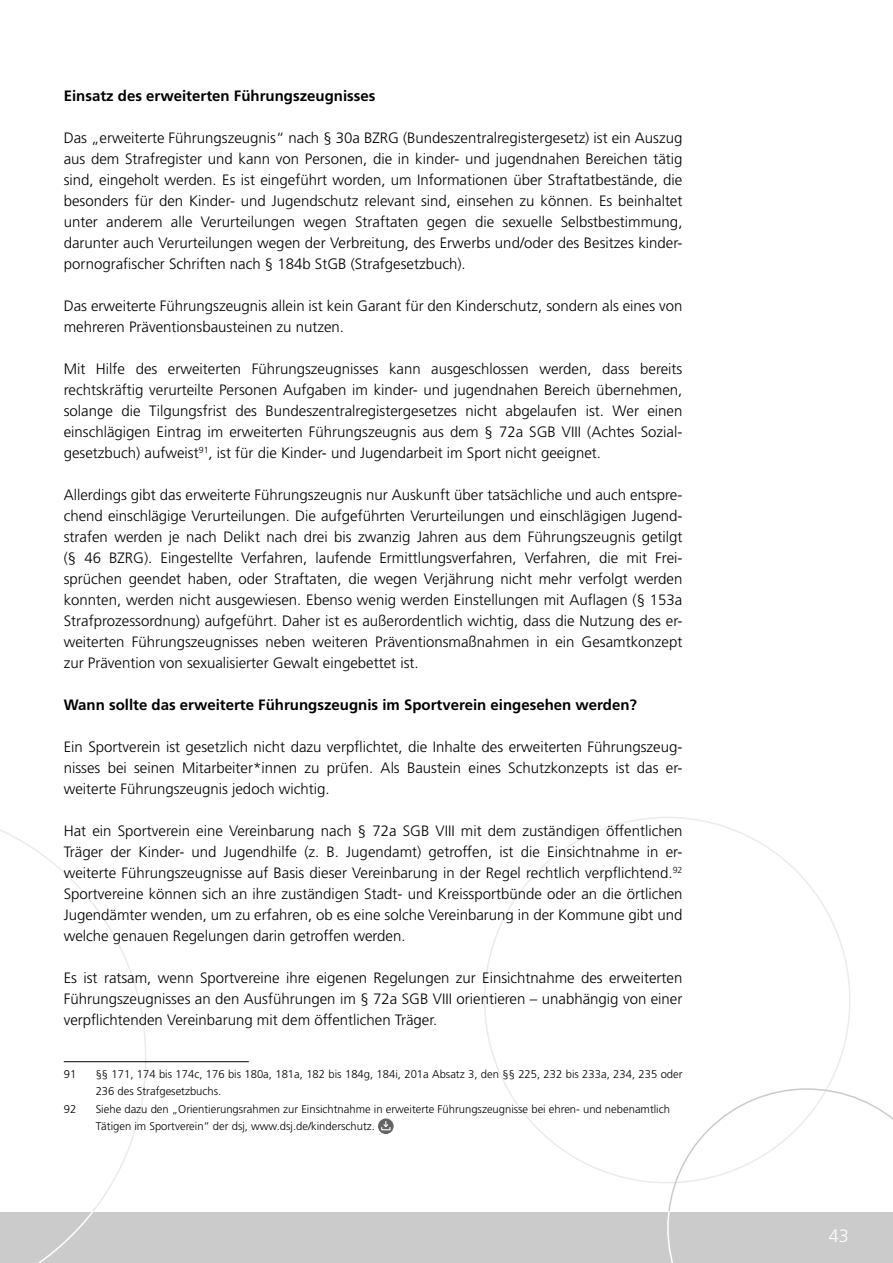
<style>
.page{position:relative;width:893px;height:1263px;background:#fff}
.page>*{position:absolute;margin:0;border:0;box-sizing:border-box;transform-origin:0 0}
.t1{font:300 18px "Frutiger";color:#fff}
.cr_40{font:300 15px/21px "Frutiger";color:#000;text-align:justify}
.copy_rechts{font:300 15px/21px "Frutiger";color:#000;text-align:justify}
.bold_rechts{font:700 15px "Frutiger";color:#000}
.Fußnote{font:300 11.25px/16.5px "Frutiger";color:#000}
</style>
<div class="page">
<svg style="left:0;top:829px;width:146px;height:382px"></svg>
<div style="left:0;top:1212px;width:893px;height:51px;background:#cbcbcb"></div>
<svg style="left:38px;top:1212px;width:55px;height:51px"></svg>
<svg style="left:667px;top:1088px;width:226px;height:175px"></svg>
<hr style="left:64px;top:1061px;width:185px;height:1px;background:#000">
<svg style="left:378px;top:1118px;width:16px;height:16px"></svg>
<svg style="left:381px;top:1121px;width:10px;height:9px"></svg>
<p class="bold_rechts" style="left:64px;top:87px;width:313px">Einsatz des erweiterten Führungszeugnisses</p>
<p class="copy_rechts" style="left:64px;top:127px;width:620px">Das „erweiterte Führungszeugnis“ nach § 30a BZRG (Bundeszentralregistergesetz) ist ein Auszug aus dem Strafregister und kann von Personen, die in kinder- und jugendnahen Bereichen tätig sind, eingeholt werden. Es ist eingeführt worden, um Informationen über Straftatbestände, die besonders für den Kinder- und Jugendschutz relevant sind, einsehen zu können. Es beinhaltet unter anderem alle Verurteilungen wegen Straftaten gegen die sexuelle Selbstbestimmung, darunter auch Verurteilungen wegen der Verbreitung, des Erwerbs und/oder des Besitzes kinder&shy;pornografischer Schriften nach § 184b StGB (Strafgesetzbuch).</p>
<p class="cr_40" style="left:64px;top:295px;width:620px">Das erweiterte Führungszeugnis allein ist kein Garant für den Kinderschutz, sondern als eines von mehreren Präventionsbausteinen zu nutzen.</p>
<p class="cr_40" style="left:64px;top:358px;width:620px">Mit Hilfe des erweiterten Führungszeugnisses kann ausgeschlossen werden, dass bereits rechtskräftig verurteilte Personen Aufgaben im kinder- und jugendnahen Bereich übernehmen, solange die Tilgungsfrist des Bundeszentralregistergesetzes nicht abgelaufen ist. Wer einen einschlägigen Eintrag im erweiterten Führungszeugnis aus dem § 72a SGB VIII (Achtes Sozial&shy;gesetzbuch) aufweist<sup>91</sup>, ist für die Kinder- und Jugendarbeit im Sport nicht geeignet.</p>
<p class="cr_40" style="left:64px;top:484px;width:620px">Allerdings gibt das erweiterte Führungszeugnis nur Auskunft über tatsächliche und auch entspre&shy;chend einschlägige Verurteilungen. Die aufgeführten Verurteilungen und einschlägigen Jugend&shy;strafen werden je nach Delikt nach drei bis zwanzig Jahren aus dem Führungszeugnis getilgt (§ 46 BZRG). Eingestellte Verfahren, laufende Ermittlungsverfahren, Verfahren, die mit Frei&shy;sprüchen geendet haben, oder Straftaten, die wegen Verjährung nicht mehr verfolgt werden konnten, werden nicht ausgewiesen. Ebenso wenig werden Einstellungen mit Auflagen (§ 153a Strafprozessordnung) aufgeführt. Daher ist es außerordentlich wichtig, dass die Nutzung des er&shy;weiterten Führungszeugnisses neben weiteren Präventionsmaßnahmen in ein Gesamtkonzept zur Prävention von sexualisierter Gewalt eingebettet ist.</p>
<p class="bold_rechts" style="left:64px;top:696px;width:575px">Wann sollte das erweiterte Führungszeugnis im Sportverein eingesehen werden?</p>
<p class="cr_40" style="left:64px;top:736px;width:620px">Ein Sportverein ist gesetzlich nicht dazu verpflichtet, die Inhalte des erweiterten Führungszeug&shy;nisses bei seinen Mitarbeiter*innen zu prüfen. Als Baustein eines Schutzkonzepts ist das er&shy;weiterte Führungszeugnis jedoch wichtig.</p>
<p class="cr_40" style="left:64px;top:820px;width:620px">Hat ein Sportverein eine Vereinbarung nach § 72a SGB VIII mit dem zuständigen öffentlichen Träger der Kinder- und Jugendhilfe (z. B. Jugendamt) getroffen, ist die Einsichtnahme in er&shy;weiterte Führungszeugnisse auf Basis dieser Vereinbarung in der Regel rechtlich verpflichtend.<sup>92<br></sup>Sportvereine können sich an ihre zuständigen Stadt- und Kreissportbünde oder an die örtlichen Jugendämter wenden, um zu erfahren, ob es eine solche Vereinbarung in der Kommune gibt und welche genauen Regelungen darin getroffen werden.</p>
<p class="cr_40" style="left:64px;top:967px;width:620px">Es ist ratsam, wenn Sportvereine ihre eigenen Regelungen zur Einsichtnahme des erweiterten Führungszeugnisses an den Ausführungen im § 72a SGB VIII orientieren – unabhängig von einer verpflichtenden Vereinbarung mit dem öffentlichen Träger.</p>
<p class="Fußnote" style="left:64px;top:1066px;width:14px">91</p>
<p class="Fußnote" style="left:96px;top:1066px;width:588px">§§ 171, 174 bis 174c, 176 bis 180a, 181a, 182 bis 184g, 184i, 201a Absatz 3, den §§ 225, 232 bis 233a, 234, 235 oder<br>236 des Strafgesetzbuchs.</p>
<p class="Fußnote" style="left:64px;top:1101px;width:14px">92</p>
<p class="Fußnote" style="left:96px;top:1101px;width:576px">Siehe dazu den „Orientierungsrahmen zur Einsichtnahme in erweiterte Führungszeugnisse bei ehren- und nebenamtlich<br>Tätigen im Sportverein“ der dsj, www.dsj.de/kinderschutz.</p>
<p class="t1" style="left:829px;top:1226px;width:22px">43</p>
</div>
